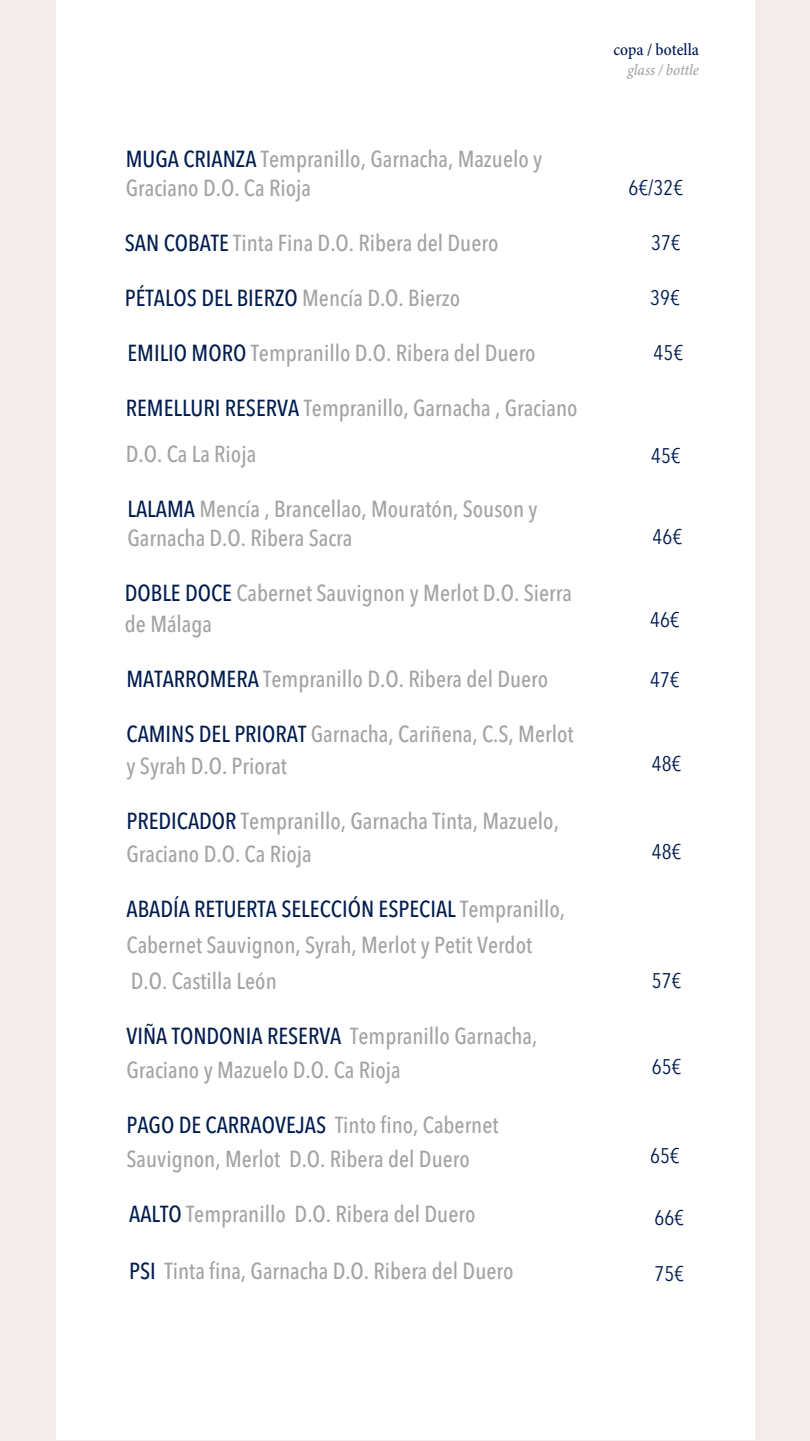
<style>
.page{position:relative;width:810px;height:1441px;background:#fff}
.page>*{position:absolute;margin:0;border:0;box-sizing:border-box;transform-origin:0 0}
.t1{font:500 condensed 23px/36px "Avenir Next LT Pro";color:#a4a2a3}
.t2{font:500 condensed 23px "Avenir Next LT Pro";color:#001c4f}
.t3{font:condensed 21px "Avenir Next LT Pro";color:#001c4f}
.t4{font:500 condensed 17.2px "Minion Pro";color:#001c4f}
.t5{font:italic 500 condensed 16px "Minion Pro";color:#a4a2a3}
.s1{color:#001c4f}
.s2{color:#a4a2a3}
</style>
<div class="page">
<div style="left:0;top:0;width:810px;height:1440px;background:#f2edeb"></div>
<div style="left:56px;top:0;width:698px;height:1439px;background:#fff"></div>
<p class="t4" style="left:613px;top:42px;width:87px">copa / botella</p>
<p class="t1" style="left:126px;top:146px;width:418px;line-height:29.2px"><span class="s1">MUGA CRIANZA</span> Tempranillo, Garnacha, Mazuelo y<br>Graciano D.O. Ca Rioja</p>
<p class="t5" style="left:628px;top:63px;width:73px">glass / bottle</p>
<p class="t3" style="left:629px;top:179px;width:56px">6€/32€</p>
<p class="t1" style="left:125px;top:227px;width:375px"><span class="s1">SAN COBATE</span> Tinta Fina D.O. Ribera del Duero</p>
<p class="t3" style="left:651px;top:234px;width:31px">37€</p>
<p class="t2" style="left:125px;top:289px;width:337px">PÉTALOS DEL BIERZO <span class="s2">Mencía D.O. Bierzo</span></p>
<p class="t3" style="left:650px;top:289px;width:31px">39€</p>
<p class="t1" style="left:127px;top:337px;width:410px"><span class="s1">EMILIO MORO</span> Tempranillo D.O. Ribera del Duero</p>
<p class="t3" style="left:654px;top:344px;width:31px">45€</p>
<p class="t1" style="left:126px;top:387px;width:453px;line-height:45.8px"><span class="s1">REMELLURI RESERVA</span> Tempranillo, Garnacha , Graciano<br>D.O. Ca La Rioja</p>
<p class="t1" style="left:127px;top:497px;width:412px;line-height:28.5px"><span class="s1">LALAMA</span> Mencía , Brancellao, Mouratón, Souson y<br>Garnacha D.O. Ribera Sacra</p>
<p class="t1" style="left:125px;top:579px;width:449px;line-height:31.5px"><span class="s1">DOBLE DOCE</span> Cabernet Sauvignon y Merlot D.O. Sierra de Málaga</p>
<p class="t3" style="left:651px;top:447px;width:31px">45€</p>
<p class="t3" style="left:653px;top:528px;width:31px">46€</p>
<p class="t3" style="left:650px;top:611px;width:31px">46€</p>
<p class="t1" style="left:126px;top:663px;width:423px"><span class="s1">MATARROMERA</span> Tempranillo D.O. Ribera del Duero</p>
<p class="t3" style="left:650px;top:671px;width:31px">47€</p>
<p class="t1" style="left:126px;top:720px;width:449px;line-height:31.5px"><span class="s1">CAMINS DEL PRIORAT</span> Garnacha, Cariñena, C.S, Merlot y Syrah D.O. Priorat</p>
<p class="t1" style="left:126px;top:806px;width:434px;line-height:33px"><span class="s1">PREDICADOR</span> Tempranillo, Garnacha Tinta, Mazuelo,<br>Graciano D.O. Ca Rioja</p>
<p class="t1" style="left:126px;top:892px;width:440px"><span class="s1">ABADÍA RETUERTA SELECCIÓN ESPECIAL</span> Tempranillo,<br>Cabernet Sauvignon, Syrah, Merlot y Petit Verdot<br>D.O. Castilla León</p>
<p class="t1" style="left:126px;top:1020px;width:412px;line-height:34.5px"><span class="s1">VIÑA TONDONIA RESERVA</span> Tempranillo Garnacha,<br>Graciano y Mazuelo D.O. Ca Rioja</p>
<p class="t1" style="left:126px;top:1110px;width:374px;line-height:33.8px"><span class="s1">PAGO DE CARRAOVEJAS</span> Tinto fino, Cabernet<br>Sauvignon, Merlot D.O. Ribera del Duero</p>
<p class="t3" style="left:652px;top:754px;width:31px">48€</p>
<p class="t3" style="left:652px;top:843px;width:31px">48€</p>
<p class="t3" style="left:652px;top:971px;width:31px">57€</p>
<p class="t3" style="left:652px;top:1057px;width:31px">65€</p>
<p class="t3" style="left:650px;top:1146px;width:31px">65€</p>
<p class="t1" style="left:129px;top:1198px;width:348px"><span class="s1">AALTO</span> Tempranillo D.O. Ribera del Duero</p>
<p class="t3" style="left:655px;top:1208px;width:31px">66€</p>
<p class="t1" style="left:129px;top:1254px;width:386px"><span class="s1">PSI</span> Tinta fina, Garnacha D.O. Ribera del Duero</p>
<p class="t3" style="left:655px;top:1264px;width:31px">75€</p>
</div>
